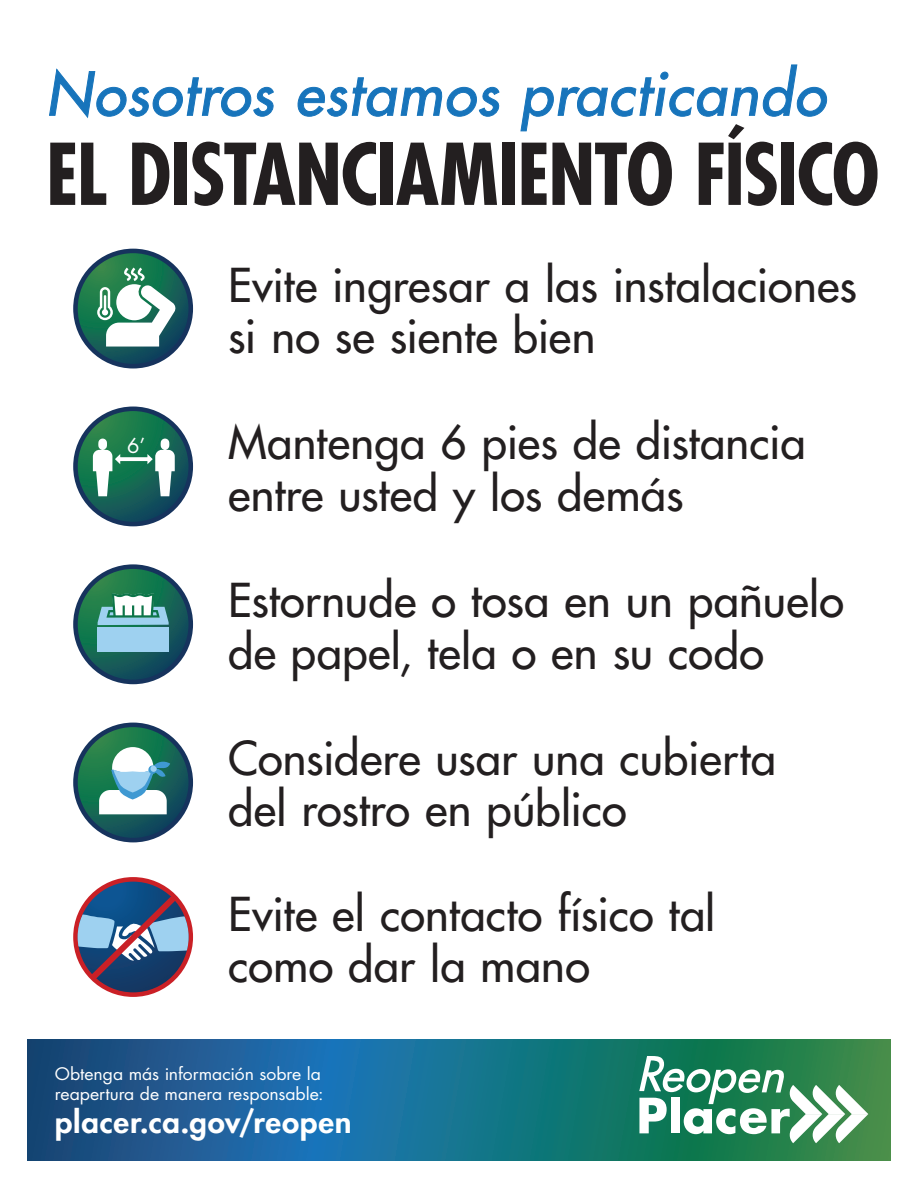
<style>
.page{position:relative;width:918px;height:1188px;background:#fff}
.page>*{position:absolute;margin:0;border:0;box-sizing:border-box;transform-origin:0 0}
.t1{font:700 condensed 82.65px "Futura Std";letter-spacing:-.02em;color:#231f20}
.t2{font:italic 500 58.05px "Futura Std";letter-spacing:.03em;color:#1774bb}
.t3{font:500 45.45px/51.4px "Futura Std";letter-spacing:.005em;color:#231f20}
.t4{font:800 29.7px "Futura Std";letter-spacing:.025em;color:#fff;scale:1.05 1}
.t5{font:20.1px "Futura Std";color:#fff}
.t6{font:16.8px/19.5px "Futura Std";letter-spacing:-.005em;color:#fff;scale:1.05 1}
</style>
<div class="page">
<svg style="left:49px;top:68px;width:225px;height:50px"></svg>
<svg style="left:297px;top:77px;width:203px;height:40px"></svg>
<svg style="left:520px;top:64px;width:308px;height:67px"></svg>
<svg style="left:75px;top:409px;width:116px;height:115px;background:#176353"></svg>
<div style="left:73px;top:407px;width:120px;height:119px;border:5px solid #16335d;border-radius:50%"></div>
<svg style="left:93px;top:438px;width:82px;height:58px"></svg>
<svg style="left:75px;top:725px;width:116px;height:115px;background:#186254"></svg>
<div style="left:73px;top:723px;width:120px;height:119px;border:5px solid #16335d;border-radius:50%"></div>
<svg style="left:99px;top:747px;width:71px;height:67px"></svg>
<svg style="left:148px;top:765px;width:9px;height:9px"></svg>
<div style="left:150px;top:766px;width:7px;height:6px;background:#9ed1f0;border-radius:50%"></div>
<svg style="left:27px;top:1039px;width:864px;height:122px;background:#1a6b86"></svg>
<svg style="left:639px;top:1056px;width:229px;height:87px"></svg>
<svg style="left:75px;top:251px;width:116px;height:115px;background:#176054"></svg>
<div style="left:73px;top:249px;width:120px;height:119px;border:5px solid #16335d;border-radius:50%"></div>
<svg style="left:97px;top:268px;width:79px;height:79px"></svg>
<svg style="left:75px;top:879px;width:116px;height:116px"></svg>
<div style="left:73px;top:877px;width:120px;height:120px;border:5px solid #ca2026;border-radius:50%"></div>
<svg style="left:78px;top:891px;width:111px;height:94px;background:#647597"></svg>
<svg style="left:75px;top:567px;width:116px;height:115px;background:#176354"></svg>
<div style="left:73px;top:564px;width:120px;height:120px;border:5px solid #16335d;border-radius:50%"></div>
<div style="left:98px;top:627px;width:71px;height:25px;background:#9ed1f0"></div>
<svg style="left:98px;top:593px;width:71px;height:32px"></svg>
<p class="t2" style="left:46px;top:58px;width:781px">Nosotros estamos practicando</p>
<h1 class="t1" style="left:46px;top:123px;width:835px">EL DISTANCIAMIENTO FÍSICO</h1>
<p class="t5" style="left:127px;top:433px;width:20px">6’</p>
<p class="t3" style="left:228px;top:259px;width:631px">Evite ingresar a las instalaciones si no se siente bien</p>
<p class="t3" style="left:228px;top:417px;width:579px">Mantenga 6 pies de distancia entre usted y los demás</p>
<p class="t3" style="left:228px;top:575px;width:618px">Estornude o tosa en un pañuelo de papel, tela o en su codo</p>
<p class="t3" style="left:228px;top:732px;width:550px">Considere usar una cubierta del rostro en público</p>
<p class="t3" style="left:228px;top:889px;width:489px">Evite el contacto físico tal como dar la mano</p>
<p class="t6" style="left:55px;top:1064px;width:258px">Obtenga más información sobre la reapertura de manera responsable:</p>
<p class="t4" style="left:55px;top:1104px;width:284px">placer.ca.gov/reopen</p>
</div>
